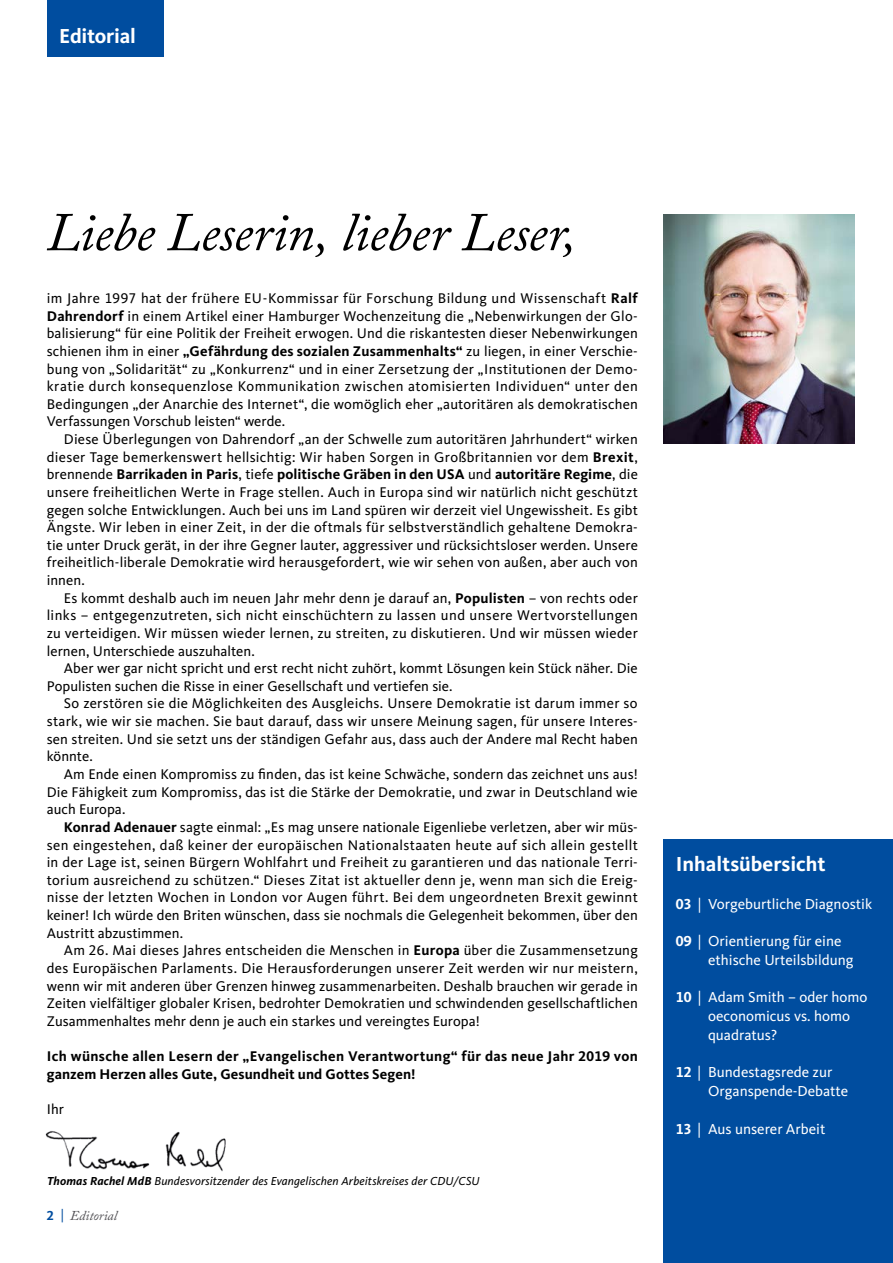
<style>
.page{position:relative;width:893px;height:1263px;background:#fff}
.page>*{position:absolute;margin:0;border:0;box-sizing:border-box;transform-origin:0 0}
.t1{font:italic 54px "Adobe Caslon Pro";letter-spacing:-.01em;color:#000}
.t2{font:700 21px "CDU Kievit Tab";color:#fff}
.t3{font:15px/18.8px "CDU Kievit Tab";color:#fff}
.t4{font:14.55px/17.7px "CDU Kievit Tab";letter-spacing:.005em;color:#000;text-align:justify}
.t5{font:700 14.55px/17.5px "CDU Kievit Tab";letter-spacing:.02em;color:#000}
.t6{font:italic 13.5px "Adobe Caslon Pro";color:#504f53}
.t7{font:italic 12px "CDU Kievit Tab";letter-spacing:.01em;color:#000}
.s1{font-weight:700}
.s2{font-family:"CDU Kievit Tab";font-weight:700;font-style:normal;color:#004d9f}
.s3{font-family:"CDU Kievit Tab";font-style:normal;color:#004d9f}
</style>
<div class="page">
<div style="left:47px;top:0;width:117px;height:56px;background:#004d9f"></div>
<div style="left:663px;top:840px;width:230px;height:423px;background:#004d9f"></div>
<img style="left:45px;top:1131px;width:181px;height:41px">
<img style="left:663px;top:215px;width:191px;height:229px">
<h2 class="t2" style="left:59px;top:24px;width:78px">Editorial</h2>
<h1 class="t1" style="left:47px;top:200px;width:531px">Liebe Leserin, lieber Leser,</h1>
<p class="t4" style="left:47px;top:290px;width:593px">im Jahre 1997 hat der frühere EU-Kommissar für Forschung Bildung und Wissenschaft <span class="s1">Ralf Dahrendorf</span> in einem Artikel einer Hamburger Wochenzeitung die „Nebenwirkungen der Glo&shy;balisierung“ für eine Politik der Freiheit erwogen. Und die riskantesten dieser Nebenwirkungen schienen ihm in einer <span class="s1">„Gefährdung des sozialen Zusammenhalts“</span> zu liegen, in einer Verschie&shy;bung von „Solidarität“ zu „Konkurrenz“ und in einer Zersetzung der „Institutionen der Demo&shy;kratie durch konsequenzlose Kommunikation zwischen atomisierten Individuen“ unter den Bedingungen „der Anarchie des Internet“, die womöglich eher „autoritären als demokratischen Verfassungen Vorschub leisten“ werde.</p>
<p class="t4" style="left:47px;top:430px;width:593px;text-indent:17px">Diese Überlegungen von Dahrendorf „an der Schwelle zum autoritären Jahrhundert“ wirken dieser Tage bemerkenswert hellsichtig: Wir haben Sorgen in Großbritannien vor dem <span class="s1">Brexit</span>, brennende <span class="s1">Barrikaden in Paris</span>, tiefe <span class="s1">politische Gräben in den USA</span> und <span class="s1">autoritäre Regime</span>, die unsere freiheitlichen Werte in Frage stellen. Auch in Europa sind wir natürlich nicht geschützt gegen solche Entwicklungen. Auch bei uns im Land spüren wir derzeit viel Ungewissheit. Es gibt Ängste. Wir leben in einer Zeit, in der die oftmals für selbstverständlich gehaltene Demokra&shy;tie unter Druck gerät, in der ihre Gegner lauter, aggressiver und rücksichtsloser werden. Unsere freiheitlich-liberale Demokratie wird herausgefordert, wie wir sehen von außen, aber auch von innen.</p>
<p class="t4" style="left:47px;top:589px;width:593px;text-indent:17px">Es kommt deshalb auch im neuen Jahr mehr denn je darauf an, <span class="s1">Populisten</span> – von rechts oder links – entgegenzutreten, sich nicht einschüchtern zu lassen und unsere Wertvorstellungen zu verteidigen. Wir müssen wieder lernen, zu streiten, zu diskutieren. Und wir müssen wieder lernen, Unterschiede auszuhalten.</p>
<p class="t4" style="left:47px;top:660px;width:592px;text-indent:17px">Aber wer gar nicht spricht und erst recht nicht zuhört, kommt Lösungen kein Stück näher. Die<br>Populisten suchen die Risse in einer Gesellschaft und vertiefen sie.</p>
<p class="t4" style="left:47px;top:695px;width:593px;text-indent:17px">So zerstören sie die Möglichkeiten des Ausgleichs. Unsere Demokratie ist darum immer so stark, wie wir sie machen. Sie baut darauf, dass wir unsere Meinung sagen, für unsere Interes&shy;sen streiten. Und sie setzt uns der ständigen Gefahr aus, dass auch der Andere mal Recht haben könnte.</p>
<p class="t4" style="left:47px;top:765px;width:592px;text-indent:17px">Am Ende einen Kompromiss zu finden, das ist keine Schwäche, sondern das zeichnet uns aus!<br>Die Fähigkeit zum Kompromiss, das ist die Stärke der Demokratie, und zwar in Deutschland wie auch Europa.</p>
<p class="t4" style="left:47px;top:818px;width:593px;text-indent:17px"><span class="s1">Konrad Adenauer</span> sagte einmal: „Es mag unsere nationale Eigenliebe verletzen, aber wir müs&shy;sen eingestehen, daß keiner der europäischen Nationalstaaten heute auf sich allein gestellt in der Lage ist, seinen Bürgern Wohlfahrt und Freiheit zu garantieren und das nationale Terri&shy;torium ausreichend zu schützen.“ Dieses Zitat ist aktueller denn je, wenn man sich die Ereig&shy;nisse der letzten Wochen in London vor Augen führt. Bei dem ungeordneten Brexit gewinnt keiner! Ich würde den Briten wünschen, dass sie nochmals die Gelegenheit bekommen, über den Austritt abzustimmen.</p>
<p class="t4" style="left:47px;top:942px;width:593px;text-indent:17px">Am 26. Mai dieses Jahres entscheiden die Menschen in <span class="s1">Europa</span> über die Zusammensetzung des Europäischen Parlaments. Die Herausforderungen unserer Zeit werden wir nur meistern, wenn wir mit anderen über Grenzen hinweg zusammenarbeiten. Deshalb brauchen wir gerade in Zeiten vielfältiger globaler Krisen, bedrohter Demokratien und schwindenden gesellschaftlichen Zusammenhaltes mehr denn je auch ein starkes und vereingtes Europa!</p>
<p class="t5" style="left:47px;top:1047px;width:593px">Ich wünsche allen Lesern der „Evangelischen Verantwortung“ für das neue Jahr 2019 von ganzem Herzen alles Gute, Gesundheit und Gottes Segen!</p>
<p class="t4" style="left:47px;top:1100px;width:19px">Ihr</p>
<p class="t7" style="left:47px;top:1173px;width:434px"><span class="s1">Thomas Rachel MdB</span> Bundesvorsitzender des Evangelischen Arbeitskreises der CDU/CSU</p>
<p class="t6" style="left:47px;top:1207px;width:72px"><span class="s2">2</span> <span class="s3">|</span> Editorial</p>
<h2 class="t2" style="left:676px;top:852px;width:151px">Inhaltsübersicht</h2>
<p class="t3" style="left:676px;top:894px;width:198px"><span class="s1">03</span> | Vorgeburtliche Diagnostik</p>
<p class="t3" style="left:708px;top:932px;width:147px;text-indent:-32px"><span class="s1">09</span> | Orientierung für eine ethische Urteilsbildung</p>
<p class="t3" style="left:708px;top:988px;width:161px;text-indent:-32px"><span class="s1">10</span> | Adam Smith – oder homo oeconomicus vs. homo quadratus?</p>
<p class="t3" style="left:708px;top:1063px;width:142px;text-indent:-32px"><span class="s1">12</span> | Bundestagsrede zur<br>Organspende-Debatte</p>
<p class="t3" style="left:676px;top:1119px;width:151px"><span class="s1">13</span> | Aus unserer Arbeit</p>
</div>
